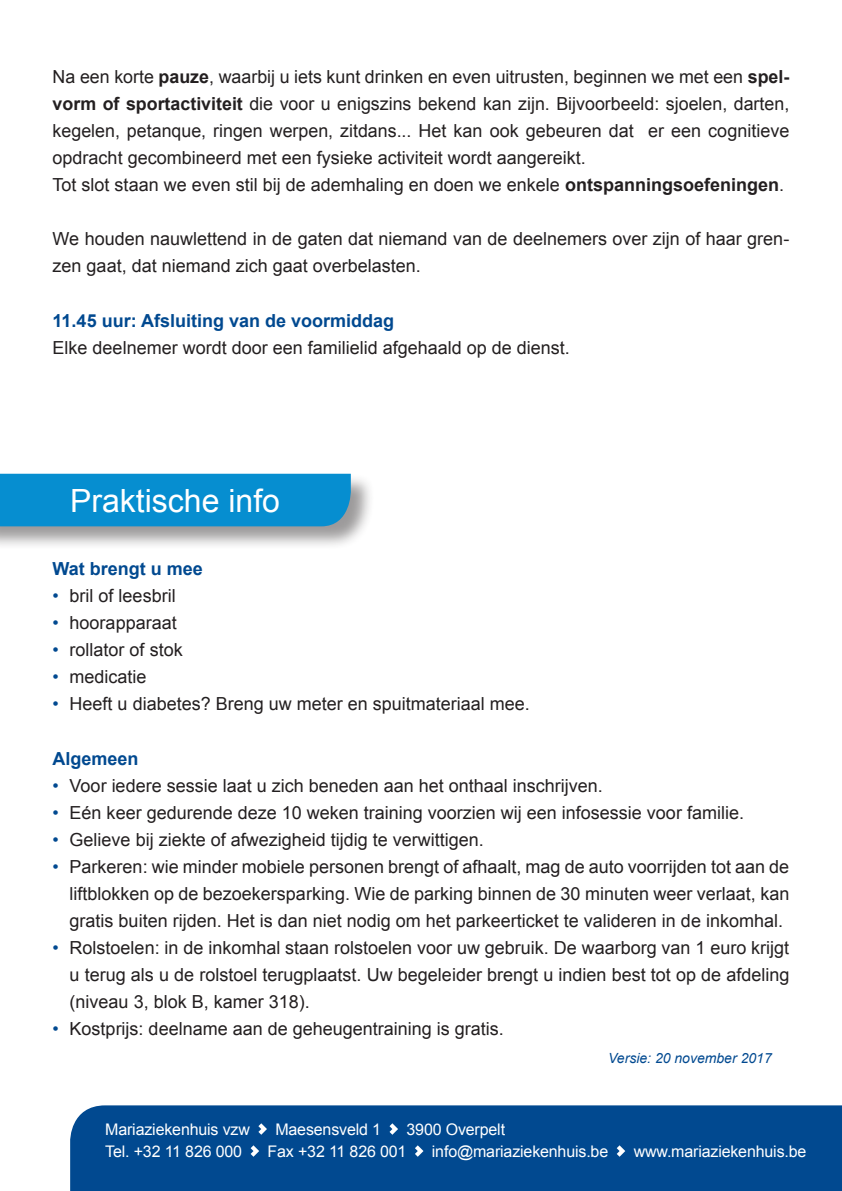
<style>
.page{position:relative;width:842px;height:1191px;background:#fff}
.page>*{position:absolute;margin:0;border:0;box-sizing:border-box;transform-origin:0 0}
._2_1_Titel_balk{font:32px "Arial";color:#fff}
._3_1_Bodytekst{font:18px/27px "Arial";color:#231f20;text-align:justify}
._2_3_Subtitel{font:700 18px "Arial";color:#014990}
.t1{font:16px "Arial";letter-spacing:-.01em;color:#fff}
._3_1_Bodytekst-2{font:italic 14px "Arial";color:#014990}
.s1{font-weight:700}
.s2{color:#014990}
</style>
<div class="page">
<div style="left:70px;top:1105px;width:772px;height:86px;background:#014990"></div>
<svg style="left:258px;top:1123px;width:9px;height:11px"></svg>
<svg style="left:389px;top:1123px;width:9px;height:11px"></svg>
<svg style="left:251px;top:1145px;width:8px;height:11px"></svg>
<svg style="left:415px;top:1145px;width:8px;height:11px"></svg>
<svg style="left:617px;top:1145px;width:8px;height:11px"></svg>
<div style="left:0;top:474px;width:375px;height:77px;background:#231f20;opacity:.45"></div>
<div style="left:0;top:474px;width:351px;height:52px;background:#068ed0"></div>
<p class="_3_1_Bodytekst" style="left:53px;top:64px;width:738px">Na een korte <span class="s1">pauze</span>, waarbij u iets kunt drinken en even uitrusten, beginnen we met een <span class="s1">spel&shy;vorm of sportactiviteit</span> die voor u enigszins bekend kan zijn. Bijvoorbeeld: sjoelen, darten, kegelen, petanque, ringen werpen, zitdans... Het kan ook gebeuren dat er een cognitieve opdracht gecombineerd met een fysieke activiteit wordt aangereikt.</p>
<p class="_3_1_Bodytekst" style="left:53px;top:172px;width:733px">Tot slot staan we even stil bij de ademhaling en doen we enkele <span class="s1">ontspanningsoefeningen</span>.</p>
<p class="_3_1_Bodytekst" style="left:53px;top:226px;width:738px">We houden nauwlettend in de gaten dat niemand van de deelnemers over zijn of haar gren&shy;zen gaat, dat niemand zich gaat overbelasten.</p>
<p class="_2_3_Subtitel" style="left:53px;top:309px;width:343px">11.45 uur: Afsluiting van de voormiddag</p>
<p class="_3_1_Bodytekst" style="left:53px;top:335px;width:519px">Elke deelnemer wordt door een familielid afgehaald op de dienst.</p>
<p class="_2_1_Titel_balk" style="left:70px;top:479px;width:211px">Praktische info</p>
<p class="_2_3_Subtitel" style="left:53px;top:556px;width:152px">Wat brengt u mee</p>
<p class="_3_1_Bodytekst" style="left:53px;top:582px;width:125px"><span class="s2">•</span> bril of leesbril</p>
<p class="_3_1_Bodytekst" style="left:53px;top:609px;width:126px"><span class="s2">•</span> hoorapparaat</p>
<p class="_3_1_Bodytekst" style="left:53px;top:636px;width:132px"><span class="s2">•</span> rollator of stok</p>
<p class="_3_1_Bodytekst" style="left:53px;top:663px;width:96px"><span class="s2">•</span> medicatie</p>
<p class="_3_1_Bodytekst" style="left:53px;top:690px;width:479px"><span class="s2">•</span> Heeft u diabetes? Breng uw meter en spuitmateriaal mee.</p>
<p class="_2_3_Subtitel" style="left:53px;top:746px;width:88px">Algemeen</p>
<p class="_3_1_Bodytekst" style="left:53px;top:772px;width:552px"><span class="s2">•</span> Voor iedere sessie laat u zich beneden aan het onthaal inschrijven.</p>
<p class="_3_1_Bodytekst" style="left:53px;top:799px;width:693px"><span class="s2">•</span> Eén keer gedurende deze 10 weken training voorzien wij een infosessie voor familie.</p>
<p class="_3_1_Bodytekst" style="left:53px;top:826px;width:433px"><span class="s2">•</span> Gelieve bij ziekte of afwezigheid tijdig te verwittigen.</p>
<p class="_3_1_Bodytekst" style="left:70px;top:853px;width:721px;text-indent:-17px"><span class="s2">•</span> Parkeren: wie minder mobiele personen brengt of afhaalt, mag de auto voorrijden tot aan de liftblokken op de bezoekersparking. Wie de parking binnen de 30 minuten weer verlaat, kan gratis buiten rijden. Het is dan niet nodig om het parkeerticket te valideren in de inkomhal.</p>
<p class="_3_1_Bodytekst" style="left:70px;top:934px;width:721px;text-indent:-17px"><span class="s2">•</span> Rolstoelen: in de inkomhal staan rolstoelen voor uw gebruik. De waarborg van 1 euro krijgt u terug als u de rolstoel terugplaatst. Uw begeleider brengt u indien best tot op de afdeling (niveau 3, blok B, kamer 318).</p>
<p class="_3_1_Bodytekst" style="left:53px;top:1015px;width:453px"><span class="s2">•</span> Kostprijs: deelname aan de geheugentraining is gratis.</p>
<p class="_3_1_Bodytekst-2" style="left:608px;top:1049px;width:165px">Versie: 20 november 2017</p>
<p class="t1" style="left:105px;top:1118px;width:146px">Mariaziekenhuis vzw</p>
<p class="t1" style="left:275px;top:1118px;width:107px">Maesensveld 1</p>
<p class="t1" style="left:406px;top:1118px;width:100px">3900 Overpelt</p>
<p class="t1" style="left:105px;top:1140px;width:138px">Tel. +32 11 826 000</p>
<p class="t1" style="left:268px;top:1140px;width:140px">Fax +32 11 826 001</p>
<p class="t1" style="left:432px;top:1140px;width:178px">info@mariaziekenhuis.be</p>
<p class="t1" style="left:634px;top:1140px;width:174px">www.mariaziekenhuis.be</p>
</div>
